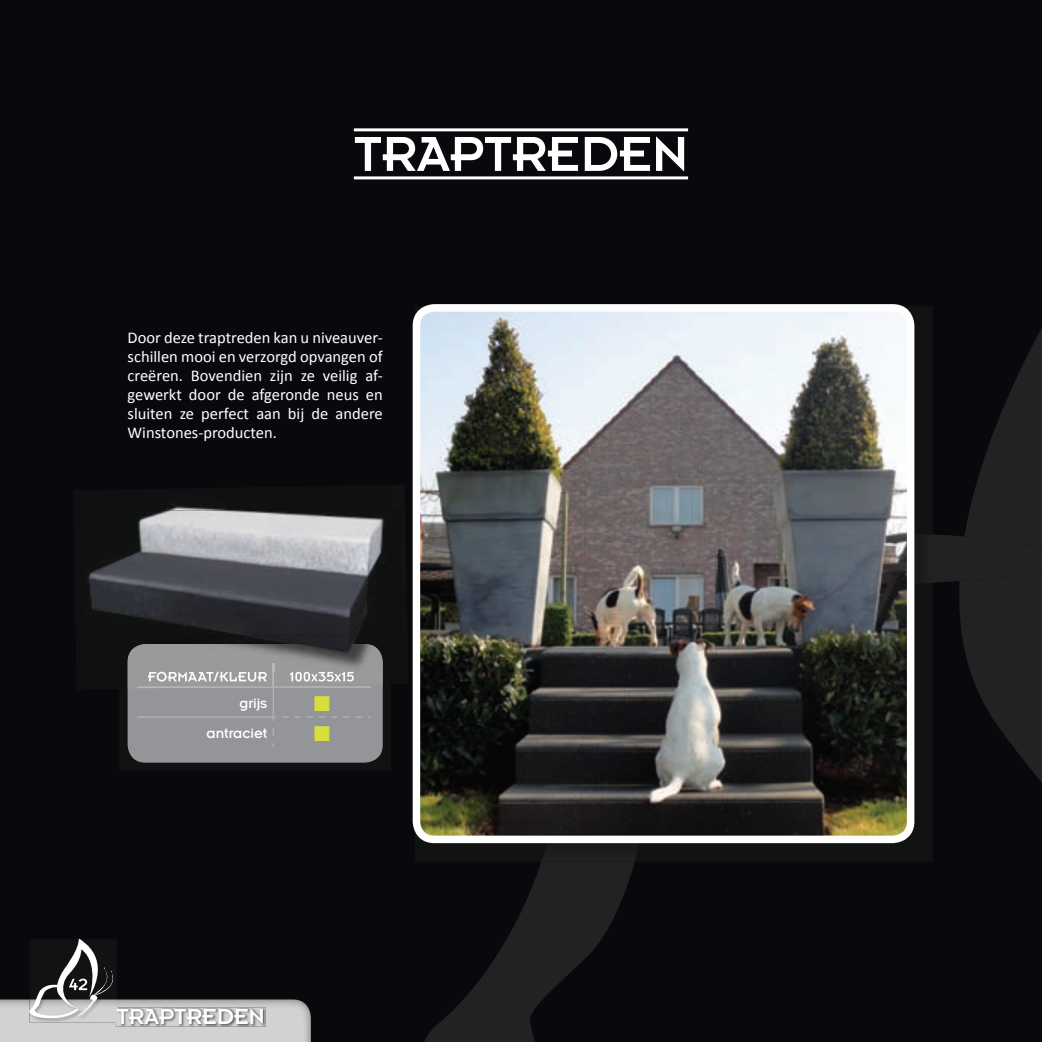
<style>
.page{position:relative;width:1042px;height:1042px;background:#08080d}
.page>*{position:absolute;margin:0;border:0;box-sizing:border-box;transform-origin:0 0}
.t1{font:54px "Insignia";color:#fff}
.t2{font:24px "Insignia";color:#fff}
.t3{font:16.5px/18.9px "Calibri";color:#fff;text-align:justify}
.t4{font:16.5px "European Pi Std 3";color:#d5df3e}
.t5{font:15px "Insignia";color:#fff}
</style>
<div class="page">
<svg style="left:965px;top:328px;width:77px;height:206px"></svg>
<svg style="left:424px;top:534px;width:618px;height:508px"></svg>
<hr style="left:354px;top:176px;width:334px;height:3px;background:#fff">
<hr style="left:354px;top:128px;width:334px;height:3px;background:#fff">
<div style="left:415px;top:307px;width:517px;height:227px;background:#111313"></div>
<div style="left:415px;top:834px;width:126px;height:27px;background:#111313"></div>
<img style="left:541px;top:534px;width:392px;height:327px">
<img style="left:416px;top:308px;width:494px;height:531px">
<div style="left:413px;top:304px;width:501px;height:539px;border:8px solid #fff;border-radius:18px"></div>
<img style="left:120px;top:690px;width:271px;height:80px">
<div style="left:128px;top:644px;width:255px;height:118px;background:#939598;border-radius:18px"></div>
<hr style="left:137px;top:716px;width:137px;height:2px;background:#aeafb3">
<hr style="left:272px;top:688px;width:2px;height:28px;background:#aeafb3">
<svg style="left:272px;top:715px;width:99px;height:32px"></svg>
<img style="left:84px;top:485px;width:321px;height:205px">
<img style="left:119px;top:672px;width:272px;height:17px">
<img style="left:128px;top:672px;width:255px;height:17px">
<img style="left:137px;top:686px;width:130px;height:2px">
<img style="left:148px;top:672px;width:119px;height:9px">
<img style="left:290px;top:672px;width:64px;height:9px">
<img style="left:93px;top:510px;width:308px;height:162px">
<svg style="left:272px;top:663px;width:2px;height:23px"></svg>
<img style="left:0;top:999px;width:311px;height:43px">
<img style="left:116px;top:1007px;width:150px;height:19px">
<svg style="left:27px;top:938px;width:92px;height:84px"></svg>
<h1 class="t1" style="left:354px;top:126px;width:336px">TRAPTREDEN</h1>
<p class="t3" style="left:128px;top:328px;width:257px">Door deze traptreden kan u niveauver&shy;schillen mooi en verzorgd opvangen of creëren. Bovendien zijn ze veilig af&shy;gewerkt door de afgeronde neus en sluiten ze perfect aan bij de andere Winstones-producten.</p>
<p class="t5" style="left:239px;top:696px;width:29px">GRIJS</p>
<p class="t4" style="left:314px;top:692px;width:18px">•</p>
<p class="t5" style="left:206px;top:725px;width:62px">ANTRACIET</p>
<p class="t4" style="left:314px;top:721px;width:18px">•</p>
<h2 class="t2" style="left:116px;top:1004px;width:150px">TRAPTREDEN</h2>
</div>
